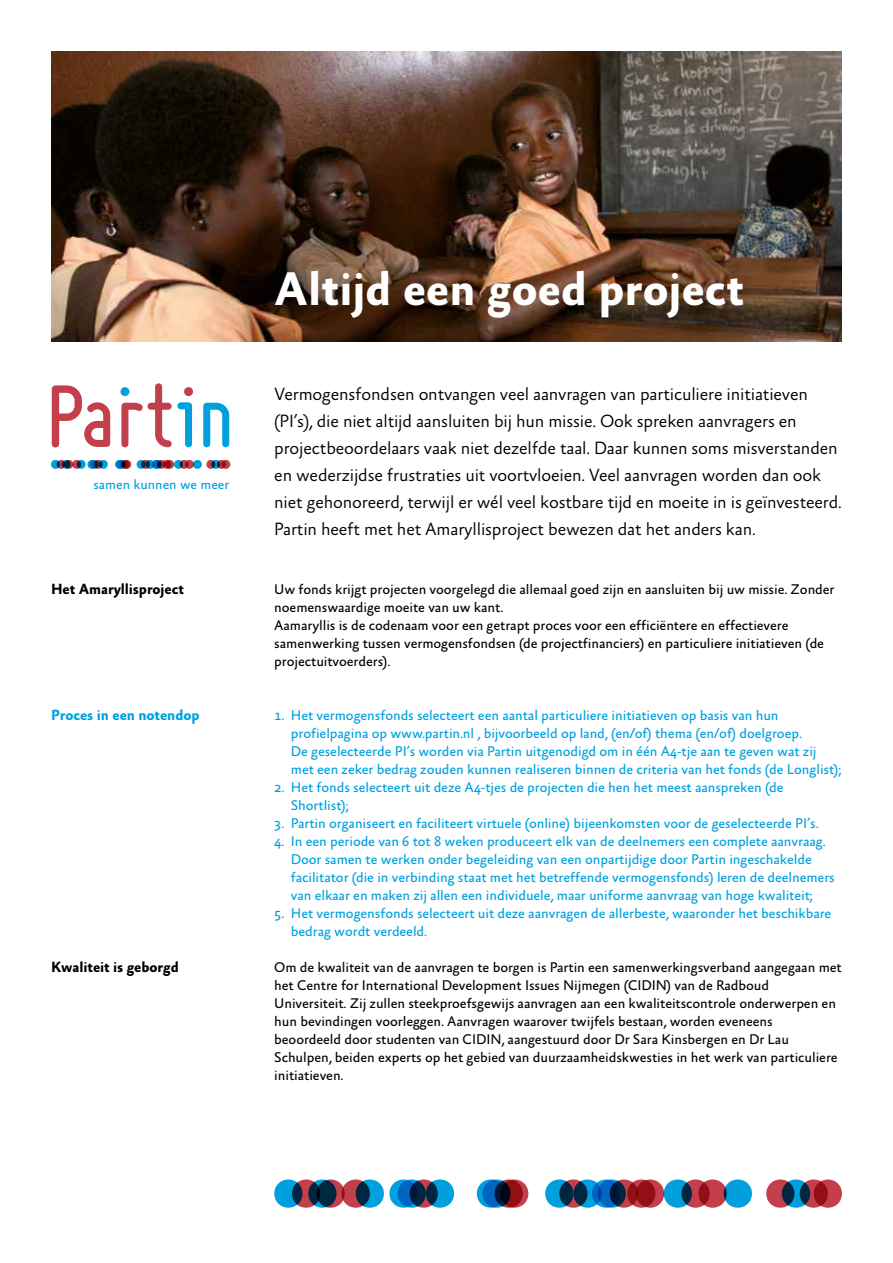
<style>
.page{position:relative;width:893px;height:1263px;background:#fff}
.page>*{position:absolute;margin:0;border:0;box-sizing:border-box;transform-origin:0 0}
.t1{font:700 48px "Absara Sans";color:#fff}
.t2{font:300 18px/27px "Absara Sans";letter-spacing:-.01em;color:#000}
.t3{font:700 15px "Absara Sans";letter-spacing:-.005em;color:#000}
.t4{font:700 15px "Absara Sans";letter-spacing:-.005em;color:#00a0de}
.t5{font:14.25px/18px "Absara Sans";letter-spacing:-.005em;color:#00a0de}
.t6{font:14.25px/18px "Absara Sans";letter-spacing:-.005em;color:#000}
.t7{font:13.8px "Absara Sans";color:#009fe3}
</style>
<div class="page">
<img style="left:51px;top:51px;width:791px;height:290px">
<svg style="left:52px;top:385px;width:58px;height:62px"></svg>
<div style="left:185px;top:460px;width:9px;height:9px;background:#c23f4b;border-radius:50%"></div>
<div style="left:122px;top:460px;width:9px;height:9px;background:#c64e59;border-radius:50%"></div>
<div style="left:221px;top:460px;width:9px;height:9px;background:#c23f4b;border-radius:50%"></div>
<div style="left:162px;top:460px;width:9px;height:9px;background:#c23f4b;border-radius:50%"></div>
<svg style="left:51px;top:460px;width:9px;height:9px"></svg>
<svg style="left:57px;top:460px;width:9px;height:9px"></svg>
<div style="left:87px;top:460px;width:9px;height:9px;background:#00a0de;border-radius:50%"></div>
<svg style="left:94px;top:460px;width:9px;height:9px"></svg>
<svg style="left:115px;top:460px;width:9px;height:9px"></svg>
<svg style="left:121px;top:460px;width:9px;height:9px"></svg>
<svg style="left:90px;top:460px;width:9px;height:9px"></svg>
<svg style="left:141px;top:460px;width:9px;height:9px"></svg>
<svg style="left:165px;top:460px;width:9px;height:9px"></svg>
<div style="left:206px;top:460px;width:9px;height:9px;background:#c23f4b;border-radius:50%"></div>
<svg style="left:72px;top:460px;width:9px;height:9px"></svg>
<svg style="left:151px;top:460px;width:9px;height:9px"></svg>
<svg style="left:157px;top:460px;width:9px;height:9px"></svg>
<svg style="left:174px;top:460px;width:9px;height:9px"></svg>
<svg style="left:77px;top:460px;width:9px;height:9px"></svg>
<svg style="left:146px;top:460px;width:8px;height:9px"></svg>
<svg style="left:137px;top:460px;width:9px;height:9px"></svg>
<svg style="left:180px;top:460px;width:9px;height:9px"></svg>
<svg style="left:211px;top:460px;width:9px;height:9px"></svg>
<svg style="left:217px;top:460px;width:9px;height:9px"></svg>
<svg style="left:99px;top:460px;width:9px;height:9px"></svg>
<div style="left:193px;top:460px;width:9px;height:9px;background:#00a0de;border-radius:50%"></div>
<svg style="left:203px;top:403px;width:26px;height:44px"></svg>
<svg style="left:121px;top:383px;width:71px;height:64px"></svg>
<svg style="left:64px;top:460px;width:9px;height:9px"></svg>
<div style="left:698px;top:1179px;width:29px;height:29px;background:#c23f4b;border-radius:50%"></div>
<svg style="left:482px;top:1179px;width:29px;height:29px"></svg>
<div style="left:500px;top:1179px;width:28px;height:29px;background:#c23f4b;border-radius:50%"></div>
<svg style="left:308px;top:1179px;width:28px;height:29px"></svg>
<div style="left:814px;top:1179px;width:28px;height:29px;background:#c23f4b;border-radius:50%"></div>
<svg style="left:598px;top:1179px;width:28px;height:29px"></svg>
<div style="left:627px;top:1179px;width:28px;height:29px;background:#c23f4b;border-radius:50%"></div>
<div style="left:274px;top:1179px;width:28px;height:29px;background:#00a0de;border-radius:50%"></div>
<svg style="left:292px;top:1179px;width:28px;height:29px"></svg>
<svg style="left:389px;top:1179px;width:29px;height:29px"></svg>
<svg style="left:410px;top:1179px;width:28px;height:29px"></svg>
<svg style="left:477px;top:1179px;width:28px;height:29px"></svg>
<svg style="left:495px;top:1179px;width:28px;height:29px"></svg>
<svg style="left:398px;top:1179px;width:28px;height:29px"></svg>
<svg style="left:559px;top:1179px;width:29px;height:29px"></svg>
<svg style="left:636px;top:1179px;width:28px;height:29px"></svg>
<div style="left:766px;top:1179px;width:28px;height:29px;background:#c23f4b;border-radius:50%"></div>
<div style="left:342px;top:1179px;width:28px;height:29px;background:#c23f4b;border-radius:50%"></div>
<svg style="left:592px;top:1179px;width:28px;height:29px"></svg>
<svg style="left:610px;top:1179px;width:28px;height:29px"></svg>
<div style="left:664px;top:1179px;width:28px;height:29px;background:#00a0de;border-radius:50%"></div>
<svg style="left:356px;top:1179px;width:28px;height:29px"></svg>
<svg style="left:573px;top:1179px;width:29px;height:29px"></svg>
<svg style="left:545px;top:1179px;width:28px;height:29px"></svg>
<svg style="left:681px;top:1179px;width:29px;height:29px"></svg>
<svg style="left:782px;top:1179px;width:28px;height:29px"></svg>
<svg style="left:800px;top:1179px;width:28px;height:29px"></svg>
<svg style="left:426px;top:1179px;width:28px;height:29px"></svg>
<div style="left:724px;top:1179px;width:28px;height:29px;background:#00a0de;border-radius:50%"></div>
<svg style="left:316px;top:1179px;width:29px;height:29px"></svg>
<p class="t7" style="left:94px;top:477px;width:137px">samen kunnen we meer</p>
<p class="t3" style="left:51px;top:581px;width:134px">Het Amaryllisproject</p>
<p class="t4" style="left:51px;top:707px;width:150px">Proces in een notendop</p>
<p class="t3" style="left:51px;top:959px;width:129px">Kwaliteit is geborgd</p>
<h1 class="t1" style="left:274px;top:264px;width:472px">Altijd een goed project</h1>
<p class="t2" style="left:274px;top:381px;width:569px">Vermogensfondsen ontvangen veel aanvragen van particuliere initiatieven (PI’s), die niet altijd aansluiten bij hun missie. Ook spreken aanvragers en projectbeoordelaars vaak niet dezelfde taal. Daar kunnen soms misverstanden en wederzijdse frustraties uit voortvloeien. Veel aanvragen worden dan ook niet gehonoreerd, terwijl er wél veel kostbare tijd en moeite in is geïnvesteerd.<br>Partin heeft met het Amaryllisproject bewezen dat het anders kan.</p>
<p class="t6" style="left:274px;top:581px;width:562px">Uw fonds krijgt projecten voorgelegd die allemaal goed zijn en aansluiten bij uw missie. Zonder noemenswaardige moeite van uw kant.<br>Aamaryllis is de codenaam voor een getrapt proces voor een efficiëntere en effectievere samenwerking tussen vermogensfondsen (de projectfinanciers) en particuliere initiatieven (de projectuitvoerders).</p>
<p class="t5" style="left:291px;top:707px;width:552px;text-indent:-17px">1. Het vermogensfonds selecteert een aantal particuliere initiatieven op basis van hun profielpagina op www.partin.nl , bijvoorbeeld op land, (en/of) thema (en/of) doelgroep.<br>De geselecteerde PI’s worden via Partin uitgenodigd om in één A4-tje aan te geven wat zij met een zeker bedrag zouden kunnen realiseren binnen de criteria van het fonds (de Longlist);</p>
<p class="t5" style="left:291px;top:779px;width:494px;text-indent:-17px">2. Het fonds selecteert uit deze A4-tjes de projecten die hen het meest aanspreken (de<br>Shortlist);</p>
<p class="t5" style="left:274px;top:815px;width:546px">3. Partin organiseert en faciliteert virtuele (online) bijeenkomsten voor de geselecteerde PI’s.</p>
<p class="t5" style="left:291px;top:833px;width:545px;text-indent:-17px">4. In een periode van 6 tot 8 weken produceert elk van de deelnemers een complete aanvraag.<br>Door samen te werken onder begeleiding van een onpartijdige door Partin ingeschakelde facilitator (die in verbinding staat met het betreffende vermogensfonds) leren de deelnemers van elkaar en maken zij allen een individuele, maar uniforme aanvraag van hoge kwaliteit;</p>
<p class="t5" style="left:291px;top:905px;width:542px;text-indent:-17px">5. Het vermogensfonds selecteert uit deze aanvragen de allerbeste, waaronder het beschikbare bedrag wordt verdeeld.</p>
<p class="t6" style="left:274px;top:959px;width:569px">Om de kwaliteit van de aanvragen te borgen is Partin een samenwerkingsverband aangegaan met het Centre for International Development Issues Nijmegen (CIDIN) van de Radboud Universiteit. Zij zullen steekproefsgewijs aanvragen aan een kwaliteitscontrole onderwerpen en hun bevindingen voorleggen. Aanvragen waarover twijfels bestaan, worden eveneens beoordeeld door studenten van CIDIN, aangestuurd door Dr Sara Kinsbergen en Dr Lau Schulpen, beiden experts op het gebied van duurzaamheidskwesties in het werk van particuliere initiatieven.</p>
</div>
